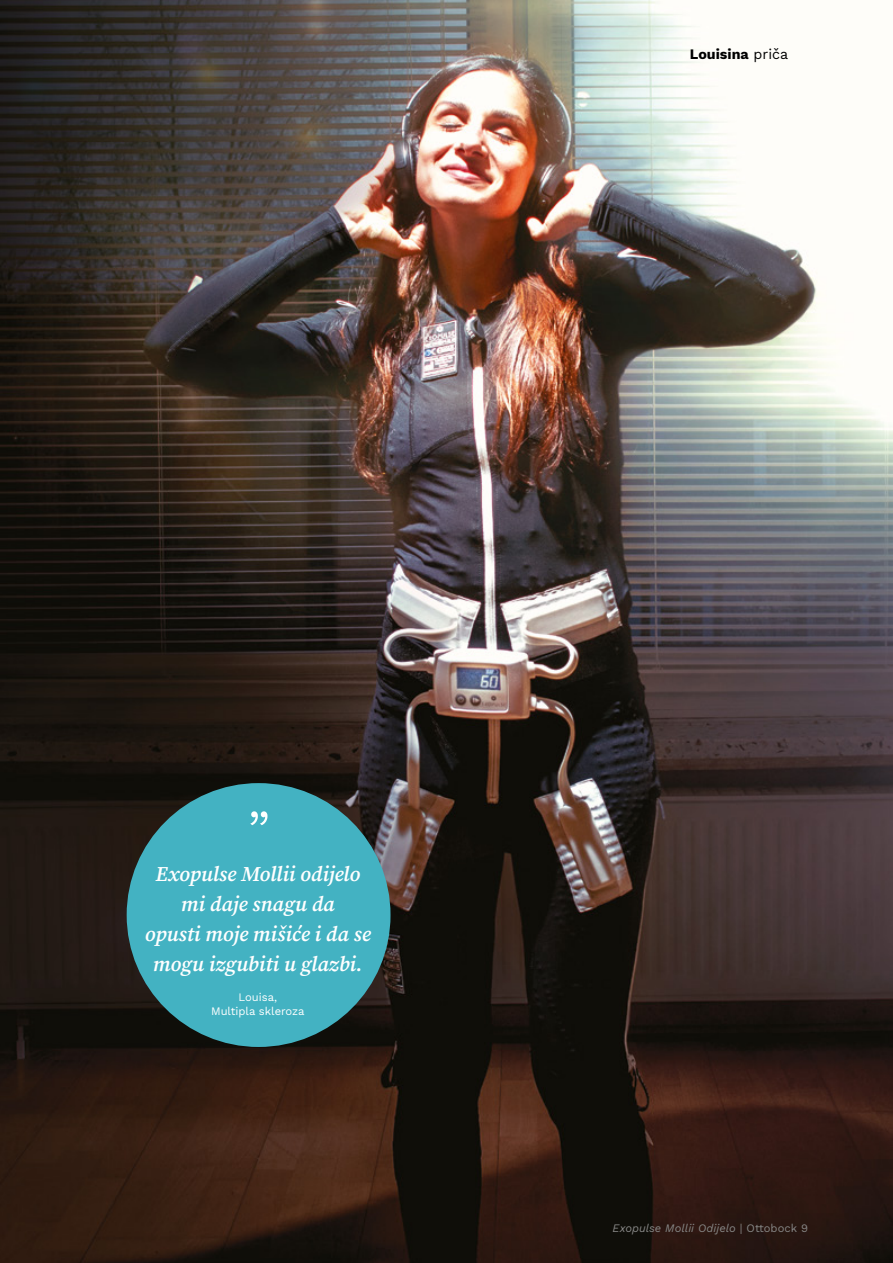
<style>
.page{position:relative;width:893px;height:1263px;background:#fff}
.page>*{position:absolute;margin:0;border:0;box-sizing:border-box;transform-origin:0 0}
.t1{font:300 66px "Work Sans";color:#fff}
.t2{font:italic 21px/30px "Source Serif Variable";color:#fff;text-align:center}
.t3{font:700 14.25px "Work Sans";color:#000}
.t4{font:italic 11.25px "Work Sans";letter-spacing:.005em;color:#878786}
.t5{font:11.25px/13.5px "Work Sans";color:#fff;text-align:center}
.s1{font-weight:400}
.s2{font-style:normal}
</style>
<div class="page">
<img style="left:0;top:0;width:893px;height:1263px">
<div style="left:127px;top:783px;width:263px;height:264px;background:#43b2c2;border-radius:50%"></div>
<p class="t3" style="left:690px;top:44px;width:100px">Louisina <span class="s1">priča</span></p>
<h1 class="t1" style="left:247px;top:744px;width:25px">„</h1>
<p class="t2" style="left:145px;top:859px;width:228px">Exopulse Mollii odijelo mi daje snagu da<br>opusti moje mišiće i da se mogu izgubiti u glazbi.</p>
<p class="t5" style="left:211px;top:990px;width:95px">Louisa,<br>Multipla skleroza</p>
<p class="t4" style="left:613px;top:1219px;width:197px">Exopulse Mollii Odijelo <span class="s2">| Ottobock 9</span></p>
</div>
